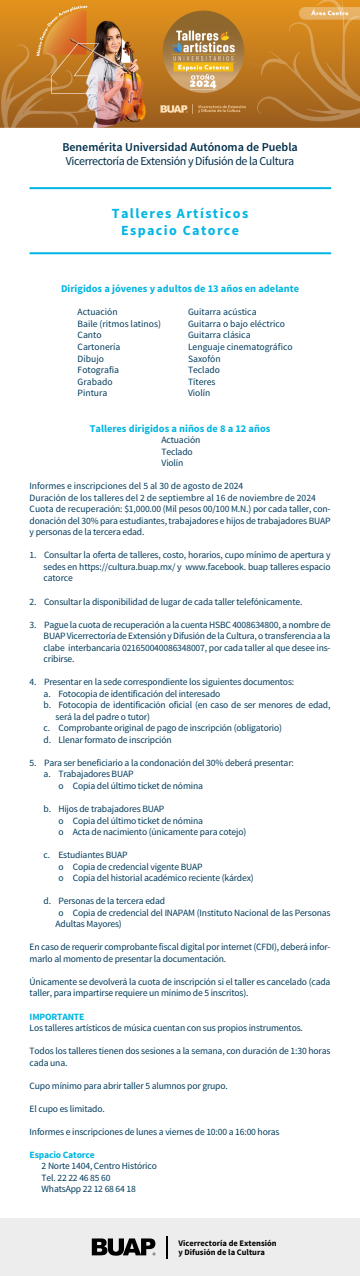
<style>
.page{position:relative;width:360px;height:1276px;background:#fff}
.page>*{position:absolute;margin:0;border:0;box-sizing:border-box;transform-origin:0 0}
.t1{font:700 14px/16.8px "Source Sans Pro";letter-spacing:.1em;color:#00b5e3;text-align:center}
.t2{font:12px "Source Sans Pro";letter-spacing:-.035em;color:#002e4a}
.t3{font:600 12px "Source Sans Pro";color:#002e4a}
.t4{font:700 10.4px "Source Sans Pro";color:#00b5e2}
.t5{font:9.6px/11.5px "Source Sans Pro";letter-spacing:-.02em;color:#003b5c}
.t6{font:9.6px "Source Sans Pro";color:#003b5c}
.t7{font:700 9.6px "Source Sans Pro";letter-spacing:-.02em;color:#00b5e2}
.t8{font:700 8.44px/9.1px "Source Sans Pro";color:#000}
</style>
<div class="page">
<hr style="left:30px;top:187px;width:301px;height:2px;background:#00b5e3">
<hr style="left:30px;top:252px;width:301px;height:2px;background:#00b5e3">
<img style="left:0;top:0;width:360px;height:127px">
<div style="left:0;top:1217px;width:360px;height:58px;background:#ededed"></div>
<svg style="left:166px;top:1236px;width:1px;height:22px"></svg>
<svg style="left:92px;top:1238px;width:63px;height:17px"></svg>
<p class="t3" style="left:62px;top:139px;width:237px">Benemérita Universidad Autónoma de Puebla</p>
<p class="t2" style="left:66px;top:154px;width:230px">Vicerrectoría de Extensión y Difusión de la Cultura</p>
<h1 class="t1" style="left:112px;top:205px;width:138px">Talleres Artísticos<br>Espacio Catorce</h1>
<p class="t4" style="left:61px;top:282px;width:240px">Dirigidos a jóvenes y adultos de 13 años en adelante</p>
<p class="t6" style="left:78px;top:306px;width:42px">Actuación</p>
<p class="t6" style="left:188px;top:306px;width:70px">Guitarra acústica</p>
<p class="t6" style="left:78px;top:318px;width:85px">Baile (ritmos latinos)</p>
<p class="t6" style="left:188px;top:318px;width:98px">Guitarra o bajo eléctrico</p>
<p class="t5" style="left:78px;top:329px;width:26px">Canto</p>
<p class="t6" style="left:188px;top:329px;width:64px">Guitarra clásica</p>
<p class="t6" style="left:78px;top:341px;width:44px">Cartonería</p>
<p class="t6" style="left:188px;top:341px;width:106px">Lenguaje cinematográfico</p>
<p class="t5" style="left:78px;top:353px;width:28px">Dibujo</p>
<p class="t6" style="left:188px;top:352px;width:34px">Saxofón</p>
<p class="t6" style="left:78px;top:364px;width:43px">Fotografía</p>
<p class="t6" style="left:188px;top:364px;width:34px">Teclado</p>
<p class="t6" style="left:78px;top:375px;width:36px">Grabado</p>
<p class="t6" style="left:188px;top:375px;width:29px">Títeres</p>
<p class="t6" style="left:78px;top:387px;width:31px">Pintura</p>
<p class="t5" style="left:188px;top:387px;width:24px">Violín</p>
<p class="t4" style="left:90px;top:421px;width:182px">Talleres dirigidos a niños de 8 a 12 años</p>
<p class="t5" style="left:162px;top:434px;width:40px">Actuación<br>Teclado<br>Violín</p>
<p class="t5" style="left:30px;top:480px;width:302px">Informes e inscripciones del 5 al 30 de agosto de 2024<br>Duración de los talleres del 2 de septiembre al 16 de noviembre de 2024<br>Cuota de recuperación: $1,000.00 (Mil pesos 00/100 M.N.) por cada taller, con&shy;donación del 30% para estudiantes, trabajadores e hijos de trabajadores BUAP y personas de la tercera edad.</p>
<p class="t5" style="left:44px;top:549px;width:288px;text-align:justify;text-indent:-14px">1. Consultar la oferta de talleres, costo, horarios, cupo mínimo de apertura y sedes en https://cultura.buap.mx/ y www.facebook. buap talleres espacio catorce</p>
<p class="t5" style="left:30px;top:595px;width:274px">2. Consultar la disponibilidad de lugar de cada taller telefónicamente.</p>
<p class="t5" style="left:44px;top:618px;width:288px;text-align:justify;text-indent:-14px">3. Pague la cuota de recuperación a la cuenta HSBC 4008634800, a nombre de BUAP Vicerrectoría de Extensión y Difusión de la Cultura, o transferencia a la clabe interbancaria 021650040086348007, por cada taller al que desee ins&shy;cribirse.</p>
<p class="t5" style="left:30px;top:676px;width:266px">4. Presentar en la sede correspondiente los siguientes documentos:</p>
<p class="t5" style="left:44px;top:688px;width:178px">a. Fotocopia de identificación del interesado</p>
<p class="t5" style="left:44px;top:699px;width:288px">b. Fotocopia de identificación oficial (en caso de ser menores de edad,</p>
<p class="t5" style="left:56px;top:711px;width:96px">será la del padre o tutor)</p>
<p class="t5" style="left:44px;top:722px;width:240px">c. Comprobante original de pago de inscripción (obligatorio)</p>
<p class="t5" style="left:44px;top:734px;width:130px">d. Llenar formato de inscripción</p>
<p class="t5" style="left:30px;top:757px;width:266px">5. Para ser beneficiario a la condonación del 30% deberá presentar:</p>
<p class="t5" style="left:44px;top:768px;width:91px">a. Trabajadores BUAP</p>
<p class="t5" style="left:58px;top:780px;width:146px">o Copia del último ticket de nómina</p>
<p class="t5" style="left:58px;top:803px;width:189px;text-indent:-15px">b. Hijos de trabajadores BUAP<br>o Copia del último ticket de nómina<br>o Acta de nacimiento (únicamente para cotejo)</p>
<p class="t5" style="left:58px;top:849px;width:197px;text-indent:-15px">c. Estudiantes BUAP<br>o Copia de credencial vigente BUAP<br>o Copia del historial académico reciente (kárdex)</p>
<p class="t5" style="left:56px;top:895px;width:276px;text-indent:-12px">d. Personas de la tercera edad<br>o Copia de credencial del INAPAM (Instituto Nacional de las Personas<br>Adultas Mayores)</p>
<p class="t5" style="left:30px;top:941px;width:302px">En caso de requerir comprobante fiscal digital por internet (CFDI), deberá infor&shy;marlo al momento de presentar la documentación.</p>
<p class="t5" style="left:30px;top:976px;width:302px">Únicamente se devolverá la cuota de inscripción si el taller es cancelado (cada taller, para impartirse requiere un mínimo de 5 inscritos).</p>
<p class="t7" style="left:30px;top:1010px;width:56px">IMPORTANTE</p>
<p class="t5" style="left:30px;top:1022px;width:275px">Los talleres artísticos de música cuentan con sus propios instrumentos.</p>
<p class="t5" style="left:30px;top:1045px;width:302px">Todos los talleres tienen dos sesiones a la semana, con duración de 1:30 horas cada una.</p>
<p class="t5" style="left:30px;top:1079px;width:200px">Cupo mínimo para abrir taller 5 alumnos por grupo.</p>
<p class="t5" style="left:30px;top:1102px;width:77px">El cupo es limitado.</p>
<p class="t5" style="left:30px;top:1125px;width:252px">Informes e inscripciones de lunes a viernes de 10:00 a 16:00 horas</p>
<p class="t7" style="left:30px;top:1148px;width:67px">Espacio Catorce</p>
<p class="t5" style="left:42px;top:1160px;width:117px">2 Norte 1404, Centro Histórico<br>Tel. 22 22 46 85 60<br>WhatsApp 22 12 68 64 18</p>
<p class="t8" style="left:178px;top:1238px;width:100px">Vicerrectoría de Extensión y Difusión de la Cultura</p>
</div>
